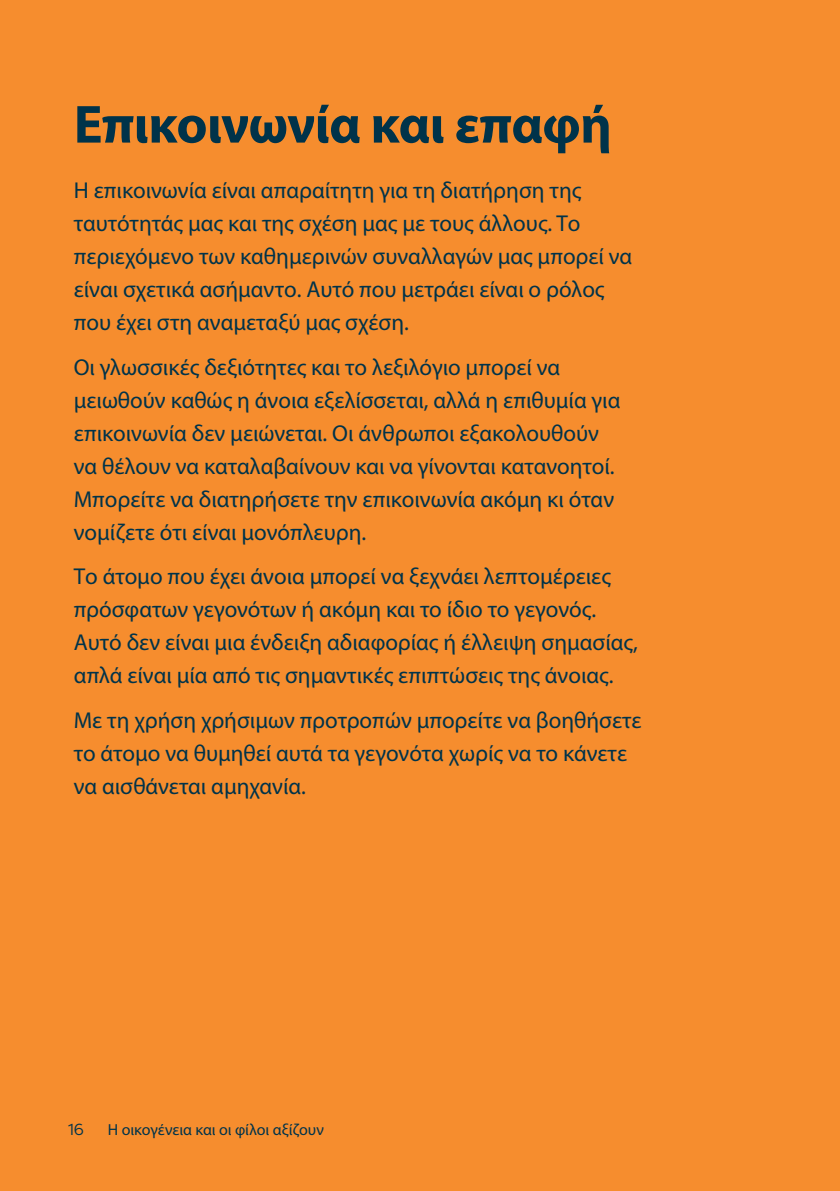
<style>
.page{position:relative;width:840px;height:1191px;background:#fff}
.page>*{position:absolute;margin:0;border:0;box-sizing:border-box;transform-origin:0 0}
.t1{font:700 54px "Myriad Pro";letter-spacing:-.01em;color:#00334a}
.t2{font:23px/33px "Myriad Pro";color:#00334a}
.t3{font:16px "Myriad Pro";color:#00334a}
.t4{font:16px "Filson Pro";color:#00334a}
</style>
<div class="page">
<div style="left:0;top:0;width:839px;height:1191px;background:#f68d2e"></div>
<h1 class="t1" style="left:74px;top:89px;width:539px">Επικοινωνία και επαφή</h1>
<p class="t2" style="left:74px;top:174px;width:559px">Η επικοινωνία είναι απαραίτητη για τη διατήρηση της ταυτότητάς μας και της σχέση μας με τους άλλους. Το περιεχόμενο των καθημερινών συναλλαγών μας μπορεί να είναι σχετικά ασήμαντο. Αυτό που μετράει είναι ο ρόλος που έχει στη αναμεταξύ μας σχέση.</p>
<p class="t2" style="left:74px;top:350px;width:547px">Οι γλωσσικές δεξιότητες και το λεξιλόγιο μπορεί να μειωθούν καθώς η άνοια εξελίσσεται, αλλά η επιθυμία για επικοινωνία δεν μειώνεται. Οι άνθρωποι εξακολουθούν να θέλουν να καταλαβαίνουν και να γίνονται κατανοητοί.<br>Μπορείτε να διατηρήσετε την επικοινωνία ακόμη κι όταν νομίζετε ότι είναι μονόπλευρη.</p>
<p class="t2" style="left:74px;top:559px;width:565px">Το άτομο που έχει άνοια μπορεί να ξεχνάει λεπτομέρειες πρόσφατων γεγονότων ή ακόμη και το ίδιο το γεγονός.<br>Αυτό δεν είναι μια ένδειξη αδιαφορίας ή έλλειψη σημασίας, απλά είναι μία από τις σημαντικές επιπτώσεις της άνοιας.</p>
<p class="t2" style="left:74px;top:703px;width:569px">Με τη χρήση χρήσιμων προτροπών μπορείτε να βοηθήσετε το άτομο να θυμηθεί αυτά τα γεγονότα χωρίς να το κάνετε να αισθάνεται αμηχανία.</p>
<p class="t4" style="left:68px;top:1118px;width:17px">16</p>
<p class="t3" style="left:108px;top:1119px;width:217px">Η οικογένεια και οι φίλοι αξίζουν</p>
</div>
